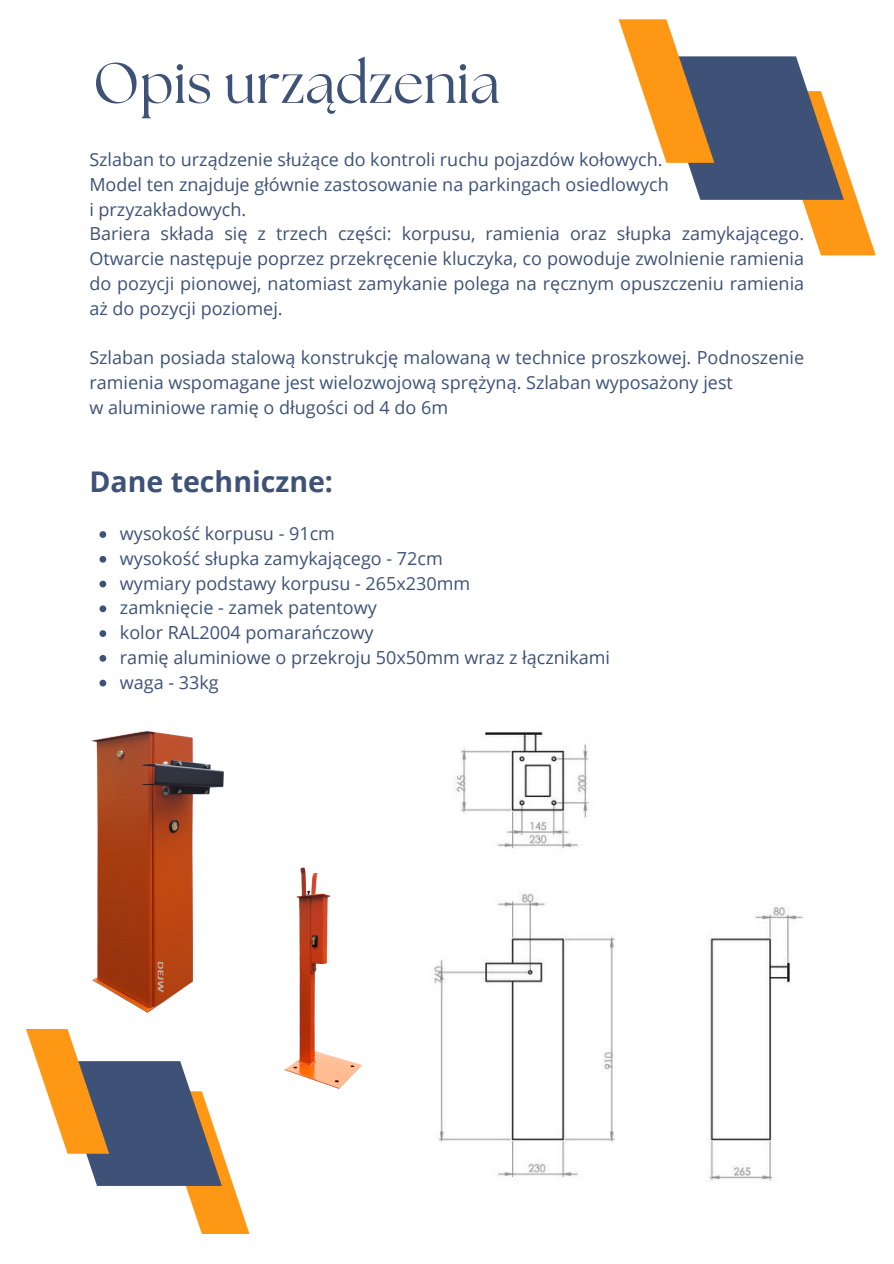
<style>
.page{position:relative;width:894px;height:1264px;background:#fff}
.page>*{position:absolute;margin:0;border:0;box-sizing:border-box;transform-origin:0 0}
.t1{font:57px "The Seasons";color:#3e5277}
.t2{font:700 28.5px "Open Sans";color:#3e5277}
.t3{font:18px/24.8px "Open Sans";color:#3e5277;text-align:justify}
</style>
<div class="page">
<svg style="left:618px;top:19px;width:257px;height:236px"></svg>
<svg style="left:26px;top:1029px;width:223px;height:205px"></svg>
<img style="left:91px;top:730px;width:133px;height:283px">
<img style="left:434px;top:732px;width:369px;height:449px">
<img style="left:220px;top:855px;width:142px;height:237px">
<svg style="left:99px;top:531px;width:7px;height:7px"></svg>
<svg style="left:99px;top:556px;width:7px;height:6px"></svg>
<svg style="left:99px;top:580px;width:7px;height:7px"></svg>
<svg style="left:99px;top:605px;width:7px;height:7px"></svg>
<svg style="left:99px;top:630px;width:7px;height:7px"></svg>
<svg style="left:99px;top:655px;width:7px;height:6px"></svg>
<svg style="left:99px;top:679px;width:7px;height:7px"></svg>
<p class="t1" style="left:93px;top:57px;width:408px">Opis urządzenia</p>
<p class="t3" style="left:89px;top:147px;width:574px">Szlaban to urządzenie służące do kontroli ruchu pojazdów kołowych.</p>
<p class="t3" style="left:89px;top:171px;width:580px">Model ten znajduje głównie zastosowanie na parkingach osiedlowych</p>
<p class="t3" style="left:89px;top:196px;width:158px">i przyzakładowych.</p>
<p class="t3" style="left:89px;top:221px;width:716px">Bariera składa się z trzech części: korpusu, ramienia oraz słupka zamykającego.<br>Otwarcie następuje poprzez przekręcenie kluczyka, co powoduje zwolnienie ramienia do pozycji pionowej, natomiast zamykanie polega na ręcznym opuszczeniu ramienia aż do pozycji poziomej.</p>
<h2 class="t3" style="left:89px;top:345px;width:716px">Szlaban posiada stalową konstrukcję malowaną w technice proszkowej. Podnoszenie ramienia wspomagane jest wielozwojową sprężyną. Szlaban wyposażony jest</h2>
<p class="t3" style="left:89px;top:394px;width:360px">w aluminiowe ramię o długości od 4 do 6m</p>
<p class="t2" style="left:89px;top:461px;width:245px">Dane techniczne:</p>
<p class="t3" style="left:120px;top:521px;width:216px">wysokość korpusu - 91cm</p>
<p class="t3" style="left:120px;top:545px;width:324px">wysokość słupka zamykającego - 72cm</p>
<p class="t3" style="left:120px;top:570px;width:351px">wymiary podstawy korpusu - 265x230mm</p>
<p class="t3" style="left:120px;top:595px;width:258px">zamknięcie - zamek patentowy</p>
<p class="t3" style="left:120px;top:620px;width:255px">kolor RAL2004 pomarańczowy</p>
<p class="t3" style="left:120px;top:644px;width:491px">ramię aluminiowe o przekroju 50x50mm wraz z łącznikami</p>
<p class="t3" style="left:120px;top:669px;width:100px">waga - 33kg</p>
</div>
